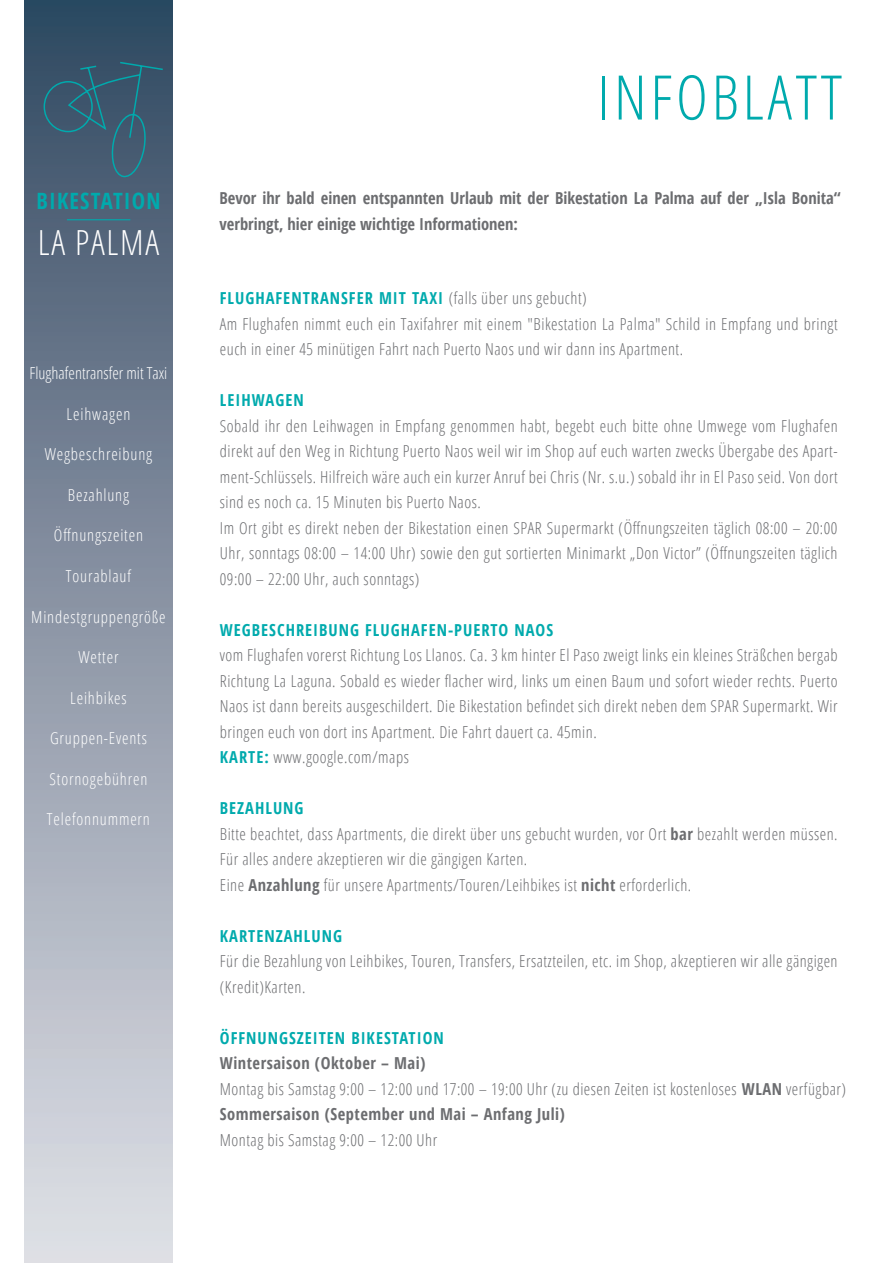
<style>
.page{position:relative;width:893px;height:1263px;background:#fff}
.page>*{position:absolute;margin:0;border:0;box-sizing:border-box;transform-origin:0 0}
.t1{font:300 condensed 61.5px "Open Sans";letter-spacing:.06em;color:#00aaad}
.t2{font:300 condensed 34.65px "Open Sans";letter-spacing:.05em;color:#fff}
.t3{font:700 condensed 22.5px "Open Sans";letter-spacing:.05em;color:#00aaad}
.t4{font:300 condensed 16.5px/25.5px "Open Sans";letter-spacing:.03em;color:#6c6d70}
.t5{font:300 condensed 16.5px "Open Sans";letter-spacing:.05em;color:#fff}
.t6{font:700 condensed 16.5px/25.5px "Open Sans";color:#6c6d70}
.t7{font:700 condensed 16.5px "Open Sans";letter-spacing:.06em;color:#00aaad}
.t8{font:300 condensed 16.5px "Open Sans";color:#fff}
.s1{font-weight:700;color:#00aaad}
.s2{font-weight:700}
</style>
<div class="page">
<img style="left:24px;top:0;width:149px;height:1263px">
<svg style="left:43px;top:61px;width:121px;height:117px;background:#3c5b71"></svg>
<hr style="left:67px;top:219px;width:63px;height:1px;background:#00aaad">
<h3 class="t3" style="left:37px;top:185px;width:125px">BIKESTATION</h3>
<h2 class="t2" style="left:38px;top:219px;width:123px">LA PALMA</h2>
<p class="t8" style="left:30px;top:362px;width:139px">Flughafentransfer mit Taxi</p>
<p class="t5" style="left:67px;top:403px;width:65px">Leihwagen</p>
<p class="t5" style="left:45px;top:443px;width:109px">Wegbeschreibung</p>
<p class="t5" style="left:68px;top:484px;width:63px">Bezahlung</p>
<p class="t5" style="left:54px;top:524px;width:91px">Öffnungszeiten</p>
<p class="t5" style="left:66px;top:565px;width:67px">Tourablauf</p>
<p class="t5" style="left:31px;top:605px;width:136px">Mindestgruppengröße</p>
<p class="t5" style="left:78px;top:646px;width:42px">Wetter</p>
<p class="t5" style="left:70px;top:686px;width:58px">Leihbikes</p>
<p class="t5" style="left:50px;top:727px;width:98px">Gruppen-Events</p>
<p class="t5" style="left:50px;top:767px;width:99px">Stornogebühren</p>
<p class="t5" style="left:47px;top:808px;width:104px">Telefonnummern</p>
<h1 class="t1" style="left:598px;top:56px;width:246px">INFOBLATT</h1>
<p class="t6" style="left:220px;top:185px;width:623px">Bevor ihr bald einen entspannten Urlaub mit der Bikestation La Palma auf der „Isla Bonita“ verbringt, hier einige wichtige Informationen:</p>
<p class="t4" style="left:220px;top:285px;width:619px"><span class="s1">FLUGHAFENTRANSFER MIT TAXI</span> (falls über uns gebucht)<br>Am Flughafen nimmt euch ein Taxifahrer mit einem "Bikestation La Palma" Schild in Empfang und bringt euch in einer 45 minütigen Fahrt nach Puerto Naos und wir dann ins Apartment.</p>
<p class="t7" style="left:220px;top:389px;width:85px">LEIHWAGEN</p>
<p class="t4" style="left:220px;top:412px;width:619px">Sobald ihr den Leihwagen in Empfang genommen habt, begebt euch bitte ohne Umwege vom Flughafen direkt auf den Weg in Richtung Puerto Naos weil wir im Shop auf euch warten zwecks Übergabe des Apart&shy;ment-Schlüssels. Hilfreich wäre auch ein kurzer Anruf bei Chris (Nr. s.u.) sobald ihr in El Paso seid. Von dort sind es noch ca. 15 Minuten bis Puerto Naos.<br>Im Ort gibt es direkt neben der Bikestation einen SPAR Supermarkt (Öffnungszeiten täglich 08:00 – 20:00<br>Uhr, sonntags 08:00 – 14:00 Uhr) sowie den gut sortierten Minimarkt „Don Victor” (Öffnungszeiten täglich 09:00 – 22:00 Uhr, auch sonntags)</p>
<p class="t7" style="left:220px;top:618px;width:335px">WEGBESCHREIBUNG FLUGHAFEN-PUERTO NAOS</p>
<p class="t4" style="left:220px;top:642px;width:619px">vom Flughafen vorerst Richtung Los Llanos. Ca. 3 km hinter El Paso zweigt links ein kleines Sträßchen bergab Richtung La Laguna. Sobald es wieder flacher wird, links um einen Baum und sofort wieder rechts. Puerto Naos ist dann bereits ausgeschildert. Die Bikestation befindet sich direkt neben dem SPAR Supermarkt. Wir bringen euch von dort ins Apartment. Die Fahrt dauert ca. 45min.<br><span class="s1">KARTE:</span> www.google.com/maps</p>
<p class="t4" style="left:220px;top:795px;width:619px"><span class="s1">BEZAHLUNG<br></span>Bitte beachtet, dass Apartments, die direkt über uns gebucht wurden, vor Ort <span class="s2">bar</span> bezahlt werden müssen.<br>Für alles andere akzeptieren wir die gängigen Karten.<br>Eine <span class="s2">Anzahlung</span> für unsere Apartments/Touren/Leihbikes ist <span class="s2">nicht</span> erforderlich.</p>
<p class="t7" style="left:220px;top:924px;width:124px">KARTENZAHLUNG</p>
<p class="t4" style="left:220px;top:948px;width:619px">Für die Bezahlung von Leihbikes, Touren, Transfers, Ersatzteilen, etc. im Shop, akzeptieren wir alle gängigen (Kredit)Karten.</p>
<p class="t7" style="left:220px;top:1026px;width:225px">ÖFFNUNGSZEITEN BIKESTATION</p>
<p class="t4" style="left:220px;top:1050px;width:628px"><span class="s2">Wintersaison (Oktober – Mai)<br></span>Montag bis Samstag 9:00 – 12:00 und 17:00 – 19:00 Uhr (zu diesen Zeiten ist kostenloses <span class="s2">WLAN</span> verfügbar)<br><span class="s2">Sommersaison (September und Mai – Anfang Juli)</span></p>
<p class="t4" style="left:220px;top:1126px;width:219px">Montag bis Samstag 9:00 – 12:00 Uhr</p>
</div>
